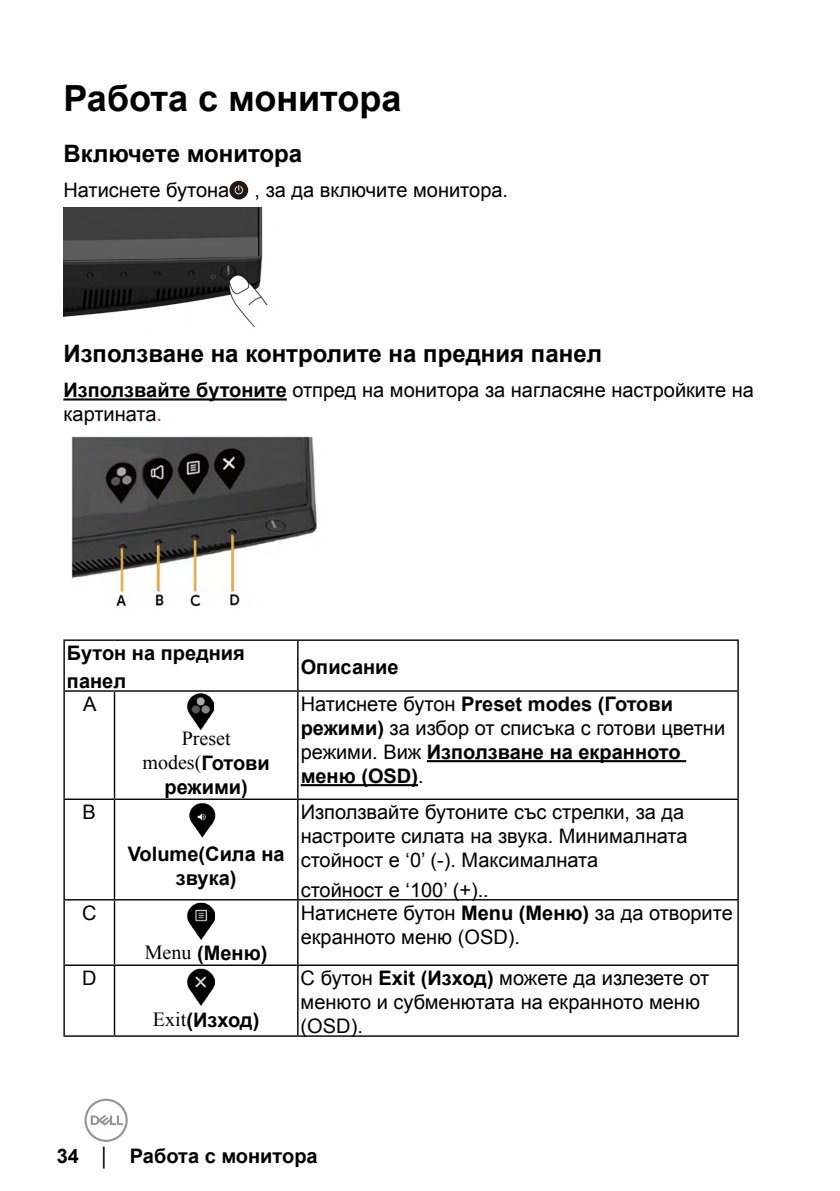
<style>
.page{position:relative;width:840px;height:1191px;background:#fff}
.page>*{position:absolute;margin:0;border:0;box-sizing:border-box;transform-origin:0 0}
.Head1{font:700 36px "Arial";color:#000}
.Head2{font:700 24px "Arial";color:#000}
.Table_Paragraph{font:700 20px/24px "Arial";color:#000;text-align:center}
.Paragraph{font:20px/24px "Arial";color:#000}
.Table_Paragraph-2{font:20px/24px "Arial";color:#000}
.Table_Head{font:700 20px/28px "Arial";color:#000}
.s1{font-weight:700}
.s2{color:#ec008c}
.s3{font-family:"Times New Roman";font-weight:400}
.s4{font-weight:400}
.s5{font-weight:400;font-size:18px}
</style>
<div class="page">
<svg style="left:84px;top:1098px;width:44px;height:43px"></svg>
<hr style="left:63px;top:398px;width:224px;height:2px;background:#000">
<div style="left:229px;top:181px;width:19px;height:18px;background:#221814;border-radius:50%"></div>
<svg style="left:234px;top:185px;width:9px;height:9px"></svg>
<img style="left:63px;top:207px;width:205px;height:121px">
<img style="left:71px;top:436px;width:246px;height:171px">
<hr style="left:63px;top:639px;width:51px;height:2px;background:#000">
<hr style="left:63px;top:641px;width:2px;height:49px;background:#000">
<hr style="left:114px;top:639px;width:183px;height:2px;background:#000">
<hr style="left:297px;top:639px;width:441px;height:2px;background:#000">
<hr style="left:297px;top:641px;width:1px;height:49px;background:#000">
<hr style="left:737px;top:641px;width:1px;height:49px;background:#000">
<hr style="left:63px;top:690px;width:51px;height:1px;background:#000">
<hr style="left:63px;top:691px;width:2px;height:107px;background:#000">
<hr style="left:114px;top:690px;width:183px;height:1px;background:#000">
<hr style="left:114px;top:691px;width:1px;height:107px;background:#000">
<hr style="left:297px;top:690px;width:441px;height:1px;background:#000">
<hr style="left:297px;top:691px;width:1px;height:107px;background:#000">
<hr style="left:737px;top:691px;width:1px;height:107px;background:#000">
<hr style="left:63px;top:798px;width:51px;height:2px;background:#000">
<hr style="left:63px;top:800px;width:2px;height:99px;background:#000">
<hr style="left:114px;top:798px;width:183px;height:2px;background:#000">
<hr style="left:114px;top:800px;width:1px;height:99px;background:#000">
<hr style="left:297px;top:798px;width:441px;height:2px;background:#000">
<hr style="left:297px;top:800px;width:1px;height:99px;background:#000">
<hr style="left:737px;top:800px;width:1px;height:99px;background:#000">
<hr style="left:63px;top:899px;width:51px;height:1px;background:#000">
<hr style="left:63px;top:900px;width:2px;height:64px;background:#000">
<hr style="left:114px;top:899px;width:183px;height:1px;background:#000">
<hr style="left:114px;top:900px;width:1px;height:64px;background:#000">
<hr style="left:297px;top:899px;width:441px;height:1px;background:#000">
<hr style="left:297px;top:900px;width:1px;height:64px;background:#000">
<hr style="left:737px;top:900px;width:1px;height:64px;background:#000">
<hr style="left:63px;top:964px;width:51px;height:2px;background:#000">
<hr style="left:63px;top:966px;width:2px;height:69px;background:#000">
<hr style="left:114px;top:964px;width:183px;height:2px;background:#000">
<hr style="left:114px;top:966px;width:1px;height:69px;background:#000">
<hr style="left:297px;top:964px;width:441px;height:2px;background:#000">
<hr style="left:297px;top:966px;width:1px;height:69px;background:#000">
<hr style="left:737px;top:966px;width:1px;height:69px;background:#000">
<hr style="left:63px;top:1035px;width:51px;height:1px;background:#000">
<hr style="left:114px;top:1035px;width:183px;height:1px;background:#000">
<hr style="left:297px;top:1035px;width:441px;height:1px;background:#000">
<img style="left:188px;top:694px;width:26px;height:35px">
<hr style="left:426px;top:760px;width:259px;height:2px;background:#000">
<hr style="left:300px;top:784px;width:118px;height:2px;background:#000">
<img style="left:189px;top:803px;width:27px;height:35px">
<img style="left:188px;top:902px;width:26px;height:37px">
<img style="left:187px;top:968px;width:28px;height:37px">
<p class="Head1" style="left:63px;top:75px;width:339px">Работа с монитора</p>
<p class="Head2" style="left:63px;top:137px;width:240px">Включете монитора</p>
<p class="Paragraph" style="left:63px;top:178px;width:167px">Натиснете бутона</p>
<p class="Paragraph" style="left:254px;top:178px;width:255px">, за да включите монитора.</p>
<p class="Head2" style="left:63px;top:337px;width:539px">Използване на контролите на предния панел</p>
<p class="Paragraph" style="left:63px;top:378px;width:691px"><span class="s1">Използвайте бутоните</span> отпред на монитора за нагласяне настройките на картината<span class="s2">.</span></p>
<p class="Table_Head" style="left:67px;top:640px;width:179px">Бутон на предния панел</p>
<p class="Table_Paragraph-2" style="left:83px;top:692px;width:15px">A</p>
<p class="Table_Paragraph-2" style="left:83px;top:800px;width:15px">B</p>
<p class="Table_Paragraph-2" style="left:82px;top:901px;width:16px">C</p>
<p class="Table_Paragraph-2" style="left:82px;top:966px;width:16px">D</p>
<p class="Table_Paragraph" style="left:142px;top:726px;width:129px"><span class="s3">Preset modes(</span>Готови режими)</p>
<p class="Table_Paragraph" style="left:128px;top:842px;width:158px">Volume(Сила на звука)</p>
<p class="Table_Paragraph" style="left:145px;top:941px;width:124px"><span class="s3">Menu</span> (Меню)</p>
<p class="Table_Paragraph" style="left:153px;top:1008px;width:108px"><span class="s3">Exit</span>(Изход)</p>
<p class="Table_Head" style="left:300px;top:654px;width:99px">Описание</p>
<p class="Table_Paragraph" style="left:300px;top:692px;width:426px;text-align:left"><span class="s4">Натиснете бутон</span> Preset modes (Готови режими) <span class="s4">за избор от списъка с готови цветни режими. Виж</span> Използване на екранното меню (OSD)<span class="s4">.</span></p>
<p class="Table_Paragraph-2" style="left:300px;top:800px;width:388px">Използвайте бутоните със стрелки, за да настроите силата на звука. Минималната стойност е ‘0’ (-). Максималната</p>
<p class="Table_Paragraph-2" style="left:300px;top:878px;width:189px">стойност е ‘100’ (+)..</p>
<p class="Table_Paragraph-2" style="left:300px;top:901px;width:433px">Натиснете бутон <span class="s1">Menu (Меню)</span> за да отворите екранното меню (OSD).</p>
<p class="Paragraph" style="left:300px;top:966px;width:410px">С бутон <span class="s1">Exit (Изход)</span> можете да излезете от менюто и субменютата на екранното меню (OSD).</p>
<p class="Table_Paragraph" style="left:57px;top:1144px;width:262px">34 <span class="s5">│</span> Работа с монитора</p>
</div>
